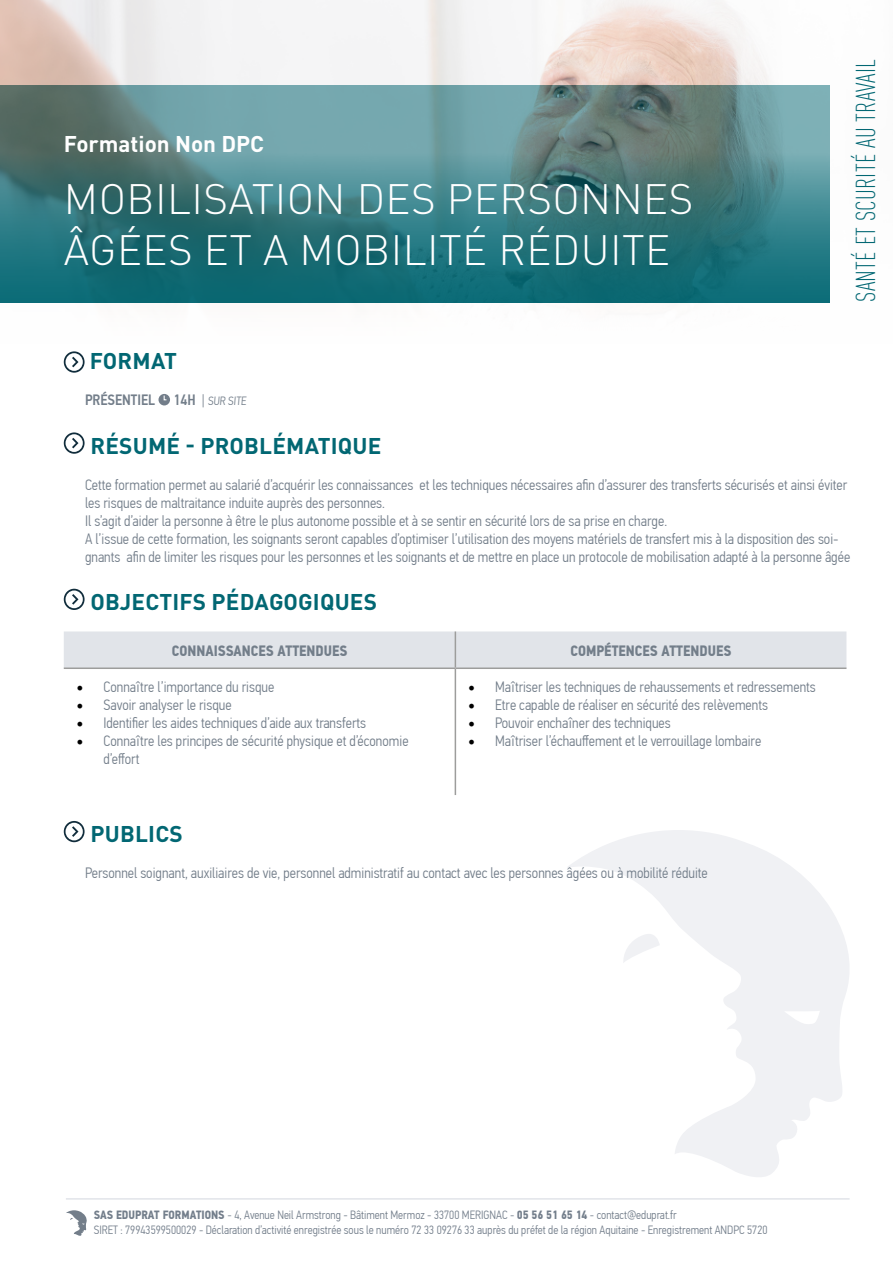
<style>
.page{position:relative;width:893px;height:1263px;background:#fff}
.page>*{position:absolute;margin:0;border:0;box-sizing:border-box;transform-origin:0 0}
.t1{font:300 42px/50.4px "DINOT";letter-spacing:.01em;color:#fff}
.t2{font:300 condensed 27px "DINOT";letter-spacing:.01em;color:#026773}
.t3{font:700 22.5px "DINOT";letter-spacing:.01em;color:#026773}
.t4{font:700 22.5px "DINOT";color:#fff}
.t5{font:300 15px/18px "PF Din Text Cond Pro";color:#737e8a}
.t6{font:700 15px "PF Din Text Cond Pro";color:#737e8a}
.t7{font:500 15px "PF Din Text Cond Pro";color:#737e8a}
.t8{font:300 12px/14.4px "PF Din Text Cond Pro";color:#737e8b}
.s1{font-weight:300}
.s2{font-weight:300;font-size:12px}
.s3{font-family:"Minion Pro";font-weight:400;font-size:18px;color:#000}
.s4{font-weight:700}
</style>
<div class="page">
<hr style="left:66px;top:1198px;width:784px;height:1px;background:#e1e4e9">
<svg style="left:66px;top:1210px;width:21px;height:26px"></svg>
<svg style="left:568px;top:830px;width:281px;height:347px"></svg>
<img style="left:0;top:0;width:830px;height:364px">
<svg style="left:64px;top:351px;width:21px;height:22px"></svg>
<div style="left:158px;top:394px;width:12px;height:11px;background:#737e8a;border-radius:50%"></div>
<svg style="left:163px;top:394px;width:5px;height:7px"></svg>
<svg style="left:64px;top:432px;width:21px;height:22px"></svg>
<svg style="left:64px;top:589px;width:21px;height:21px"></svg>
<svg style="left:64px;top:821px;width:21px;height:21px"></svg>
<div style="left:64px;top:631px;width:782px;height:36px;background:#e1e4e9"></div>
<hr style="left:455px;top:631px;width:1px;height:36px;background:#9d9d9c">
<hr style="left:64px;top:667px;width:391px;height:2px;background:#9d9d9c">
<hr style="left:455px;top:667px;width:391px;height:2px;background:#9d9d9c">
<hr style="left:455px;top:669px;width:1px;height:126px;background:#9d9d9c">
<h3 class="t4" style="left:64px;top:129px;width:202px">Formation Non DPC</h3>
<h1 class="t1" style="left:64px;top:174px;width:631px">MOBILISATION DES PERSONNES<br>ÂGÉES ET A MOBILITÉ RÉDUITE</h1>
<h2 class="t2" style="left:850px;top:302px;width:244px;rotate:-90deg">SANTÉ ET SCURITÉ AU TRAVAIL</h2>
<h3 class="t3" style="left:90px;top:347px;width:89px">FORMAT</h3>
<p class="t7" style="left:85px;top:391px;width:164px">PRÉSENTIEL 14H <span class="s1">|</span> <span class="s2">SUR SITE</span></p>
<h3 class="t3" style="left:91px;top:431px;width:292px">RÉSUMÉ - PROBLÉMATIQUE</h3>
<p class="t5" style="left:85px;top:476px;width:767px">Cette formation permet au salarié d’acquérir les connaissances et les techniques nécessaires afin d’assurer des transferts sécurisés et ainsi éviter les risques de maltraitance induite auprès des personnes.<br>Il s’agit d’aider la personne à être le plus autonome possible et à se sentir en sécurité lors de sa prise en charge.<br>A l’issue de cette formation, les soignants seront capables d’optimiser l’utilisation des moyens matériels de transfert mis à la disposition des soi&shy;gnants afin de limiter les risques pour les personnes et les soignants et de mettre en place un protocole de mobilisation adapté à la personne âgée</p>
<h3 class="t3" style="left:91px;top:587px;width:288px">OBJECTIFS PÉDAGOGIQUES</h3>
<p class="t6" style="left:172px;top:641px;width:177px">CONNAISSANCES ATTENDUES</p>
<p class="t6" style="left:571px;top:641px;width:162px">COMPÉTENCES ATTENDUES</p>
<p class="t5" style="left:77px;top:678px;width:199px"><span class="s3">•</span> Connaître l’importance du risque</p>
<p class="t5" style="left:77px;top:696px;width:157px"><span class="s3">•</span> Savoir analyser le risque</p>
<p class="t5" style="left:77px;top:714px;width:291px"><span class="s3">•</span> Identifier les aides techniques d’aide aux transferts</p>
<p class="t5" style="left:104px;top:732px;width:307px;text-indent:-27px"><span class="s3">•</span> Connaître les principes de sécurité physique et d’économie d’effort</p>
<p class="t5" style="left:468px;top:678px;width:349px"><span class="s3">•</span> Maîtriser les techniques de rehaussements et redressements</p>
<p class="t5" style="left:468px;top:696px;width:301px"><span class="s3">•</span> Etre capable de réaliser en sécurité des relèvements</p>
<p class="t5" style="left:468px;top:714px;width:204px"><span class="s3">•</span> Pouvoir enchaîner des techniques</p>
<p class="t5" style="left:468px;top:732px;width:295px"><span class="s3">•</span> Maîtriser l’échauffement et le verrouillage lombaire</p>
<h3 class="t3" style="left:91px;top:819px;width:94px">PUBLICS</h3>
<p class="t5" style="left:85px;top:864px;width:624px">Personnel soignant, auxiliaires de vie, personnel administratif au contact avec les personnes âgées ou à mobilité réduite</p>
<p class="t8" style="left:94px;top:1208px;width:675px"><span class="s4">SAS EDUPRAT FORMATIONS</span> - 4, Avenue Neil Armstrong - Bâtiment Mermoz - 33700 MERIGNAC - <span class="s4">05 56 51 65 14</span> - contact@eduprat.fr<br>SIRET : 79943599500029 - Déclaration d’activité enregistrée sous le numéro 72 33 09276 33 auprès du préfet de la région Aquitaine - Enregistrement ANDPC 5720</p>
</div>
